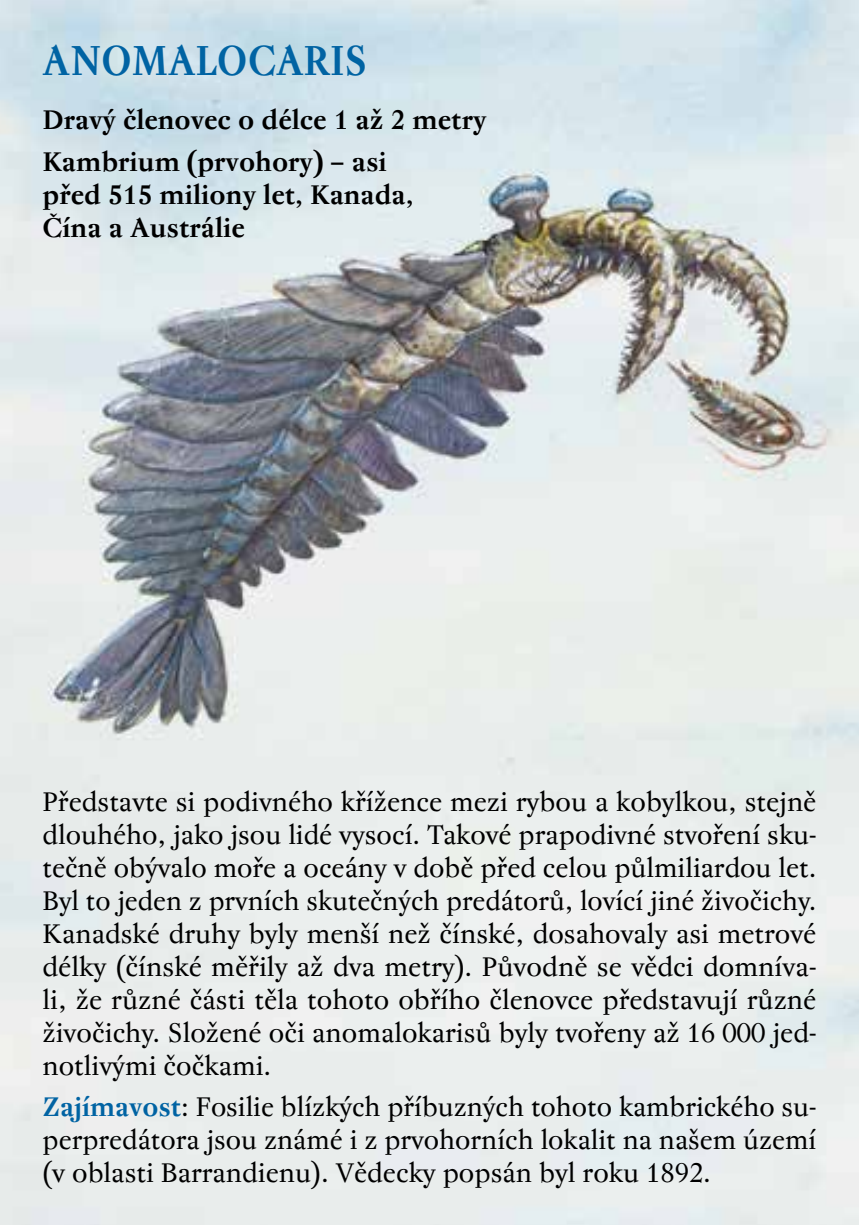
<style>
.page{position:relative;width:859px;height:1225px;background:#fff}
.page>*{position:absolute;margin:0;border:0;box-sizing:border-box;transform-origin:0 0}
.t1{font:700 42px "Regent Pro";color:#0063a3;scale:.9 1}
.t2{font:27px/33px "Regent Pro";color:#000;text-align:justify}
.t3{font:700 27px/41.4px "Regent Pro";color:#000}
.s1{font-weight:700;color:#0063a3}
</style>
<div class="page">
<img style="left:0;top:0;width:859px;height:1225px">
<h1 class="t1" style="left:43px;top:35px;width:362px">ANOMALOCARIS</h1>
<p class="t3" style="left:43px;top:99px;width:445px">Dravý členovec o délce 1 až 2 metry<br>Kambrium (prvohory) – asi</p>
<p class="t3" style="left:43px;top:178px;width:372px;line-height:33px">před 515 miliony let, Kanada,<br>Čína a Austrálie</p>
<p class="t2" style="left:43px;top:785px;width:775px">Představte si podivného křížence mezi rybou a kobylkou, stejně dlouhého, jako jsou lidé vysocí. Takové prapodivné stvoření sku&shy;tečně obývalo moře a oceány v době před celou půlmiliardou let.<br>Byl to jeden z prvních skutečných predátorů, lovící jiné živočichy.<br>Kanadské druhy byly menší než čínské, dosahovaly asi metrové délky (čínské měřily až dva metry). Původně se vědci domníva&shy;li, že různé části těla tohoto obřího členovce představují různé živočichy. Složené oči anomalokarisů byly tvořeny až 16 000 jed&shy;notlivými čočkami.</p>
<p class="t2" style="left:43px;top:1091px;width:775px"><span class="s1">Zajímavost</span>: Fosilie blízkých příbuzných tohoto kambrického su&shy;perpredátora jsou známé i z prvohorních lokalit na našem území (v oblasti Barrandienu). Vědecky popsán byl roku 1892.</p>
</div>
